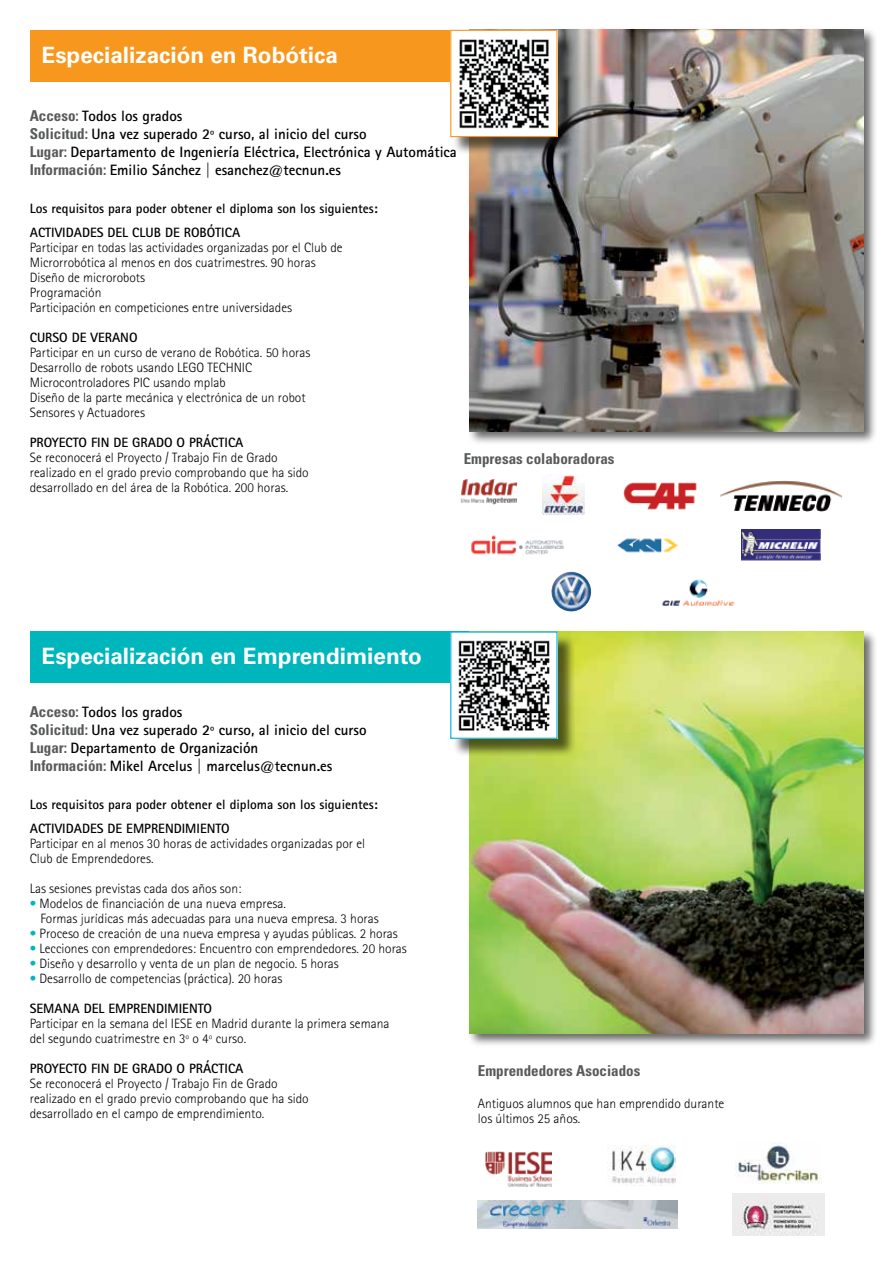
<style>
.page{position:relative;width:893px;height:1263px;background:#fff}
.page>*{position:absolute;margin:0;border:0;box-sizing:border-box;transform-origin:0 0}
.t1{font:700 22.5px "Univers LT Std";color:#fff}
.t2{font:700 15px/18px "Rotis Sans Serif Std";color:#000}
.t3{font:700 condensed 15px "Univers LT Std";color:#58595b}
.t4{font:300 13.5px/15px "Rotis Sans Serif Std";color:#000}
.t5{font:700 13.5px/23.5px "Rotis Sans Serif Std";color:#000}
.s1{font-family:"Univers LT Std";font-stretch:condensed;color:#58595b}
.s2{color:#00b6bd}
</style>
<div class="page">
<div style="left:30px;top:631px;width:833px;height:52px;background:#00b6bd"></div>
<div style="left:30px;top:30px;width:833px;height:52px;background:#f8971d"></div>
<div style="left:467px;top:629px;width:410px;height:418px;background:#000;opacity:.6"></div>
<img style="left:469px;top:631px;width:394px;height:402px">
<div style="left:467px;top:28px;width:410px;height:417px;background:#000;opacity:.6"></div>
<img style="left:469px;top:30px;width:394px;height:401px">
<img style="left:461px;top:479px;width:56px;height:26px">
<div style="left:452px;top:32px;width:124px;height:124px;background:#000;opacity:.6"></div>
<img style="left:452px;top:32px;width:104px;height:103px">
<div style="left:450px;top:30px;width:108px;height:107px;border:1px solid #f8971d"></div>
<div style="left:452px;top:634px;width:124px;height:123px;background:#000;opacity:.6"></div>
<img style="left:452px;top:633px;width:104px;height:104px">
<div style="left:450px;top:631px;width:108px;height:108px;border:1px solid #00afdb"></div>
<img style="left:617px;top:538px;width:62px;height:15px">
<img style="left:662px;top:579px;width:73px;height:27px">
<img style="left:543px;top:474px;width:41px;height:40px">
<img style="left:623px;top:482px;width:74px;height:28px">
<img style="left:741px;top:530px;width:80px;height:30px">
<img style="left:720px;top:481px;width:122px;height:30px">
<img style="left:551px;top:572px;width:40px;height:39px">
<img style="left:471px;top:535px;width:93px;height:20px">
<img style="left:735px;top:1143px;width:86px;height:40px">
<img style="left:478px;top:1200px;width:199px;height:29px">
<img style="left:485px;top:1152px;width:67px;height:34px">
<img style="left:607px;top:1145px;width:69px;height:40px">
<img style="left:732px;top:1194px;width:93px;height:41px">
<h1 class="t1" style="left:42px;top:41px;width:298px">Especialización en Robótica</h1>
<p class="t2" style="left:30px;top:107px;width:429px"><span class="s1">Acceso:</span> Todos los grados<br><span class="s1">Solicitud:</span> Una vez superado 2º curso, al inicio del curso<br><span class="s1">Lugar:</span> Departamento de Ingeniería Eléctrica, Electrónica y Automática <span class="s1">Información:</span> Emilio Sánchez | esanchez@tecnun.es</p>
<p class="t5" style="left:30px;top:197px;width:350px">Los requisitos para poder obtener el diploma son los siguientes:<br>ACTIVIDADES DEL CLUB DE ROBÓTICA</p>
<p class="t4" style="left:30px;top:240px;width:314px">Participar en todas las actividades organizadas por el Club de Microrrobótica al menos en dos cuatrimestres. 90 horas Diseño de microrobots<br>Programación<br>Participación en competiciones entre universidades</p>
<p class="t5" style="left:30px;top:325px;width:109px">CURSO DE VERANO</p>
<p class="t4" style="left:30px;top:345px;width:282px">Participar en un curso de verano de Robótica. 50 horas Desarrollo de robots usando LEGO TECHNIC Microcontroladores PIC usando mplab<br>Diseño de la parte mecánica y electrónica de un robot Sensores y Actuadores</p>
<p class="t5" style="left:30px;top:430px;width:215px">PROYECTO FIN DE GRADO O PRÁCTICA</p>
<p class="t4" style="left:30px;top:450px;width:280px">Se reconocerá el Proyecto / Trabajo Fin de Grado realizado en el grado previo comprobando que ha sido desarrollado en del área de la Robótica. 200 horas.</p>
<p class="t3" style="left:464px;top:449px;width:152px">Empresas colaboradoras</p>
<h1 class="t1" style="left:42px;top:643px;width:382px">Especialización en Emprendimiento</h1>
<p class="t2" style="left:30px;top:703px;width:338px"><span class="s1">Acceso:</span> Todos los grados<br><span class="s1">Solicitud:</span> Una vez superado 2º curso, al inicio del curso <span class="s1">Lugar:</span> Departamento de Organización<br><span class="s1">Información:</span> Mikel Arcelus | marcelus@tecnun.es</p>
<p class="t5" style="left:30px;top:793px;width:350px">Los requisitos para poder obtener el diploma son los siguientes:<br>ACTIVIDADES DE EMPRENDIMIENTO</p>
<p class="t4" style="left:30px;top:836px;width:337px">Participar en al menos 30 horas de actividades organizadas por el<br>Club de Emprendedores.</p>
<p class="t4" style="left:30px;top:881px;width:213px">Las sesiones previstas cada dos años son:</p>
<p class="t4" style="left:40px;top:896px;width:340px;text-indent:-11px"><span class="s2">•</span> Modelos de financiación de una nueva empresa.<br>Formas jurídicas más adecuadas para una nueva empresa. 3 horas</p>
<p class="t4" style="left:30px;top:926px;width:370px"><span class="s2">•</span> Proceso de creación de una nueva empresa y ayudas públicas. 2 horas</p>
<p class="t4" style="left:30px;top:941px;width:379px"><span class="s2">•</span> Lecciones con emprendedores: Encuentro con emprendedores. 20 horas</p>
<p class="t4" style="left:30px;top:956px;width:311px"><span class="s2">•</span> Diseño y desarrollo y venta de un plan de negocio. 5 horas</p>
<p class="t4" style="left:30px;top:971px;width:254px"><span class="s2">•</span> Desarrollo de competencias (práctica). 20 horas</p>
<p class="t5" style="left:30px;top:996px;width:94px">SEMANA DEL Emprendimiento</p>
<p class="t4" style="left:30px;top:1016px;width:361px">Participar en la semana del IESE en Madrid durante la primera semana del segundo cuatrimestre en 3º o 4º curso.</p>
<p class="t5" style="left:30px;top:1056px;width:215px">PROYECTO FIN DE GRADO O PRÁCTICA</p>
<p class="t4" style="left:30px;top:1076px;width:280px">Se reconocerá el Proyecto / Trabajo Fin de Grado realizado en el grado previo comprobando que ha sido desarrollado en el campo de emprendimiento.</p>
<p class="t3" style="left:478px;top:1062px;width:164px">Emprendedores Asociados</p>
<p class="t4" style="left:478px;top:1096px;width:248px">Antiguos alumnos que han emprendido durante los últimos 25 años.</p>
</div>
